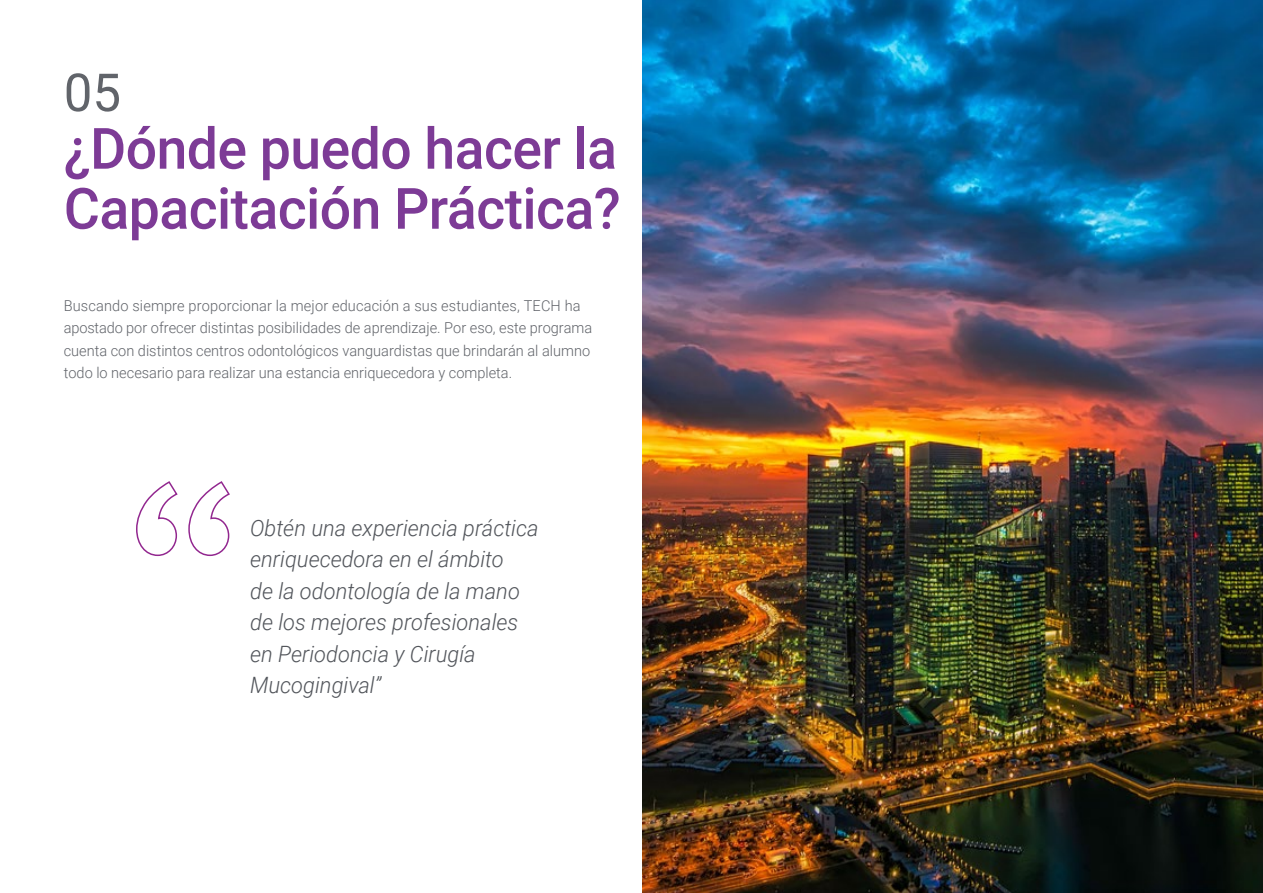
<style>
.page{position:relative;width:1263px;height:893px;background:#fff}
.page>*{position:absolute;margin:0;border:0;box-sizing:border-box;transform-origin:0 0}
.t1{font:500 57px/60px "Roboto";letter-spacing:-.01em;color:#7d3b96}
.t2{font:52.5px "Roboto";color:#61646a}
.t3{font:italic 300 22.5px/31.5px "Roboto";color:#52555b}
.t4{font:300 15px/22.5px "Roboto";color:#61646a}
</style>
<div class="page">
<svg style="left:136px;top:481px;width:94px;height:76px"></svg>
<img style="left:642px;top:0;width:621px;height:893px">
<h2 class="t2" style="left:64px;top:56px;width:59px">05</h2>
<h1 class="t1" style="left:64px;top:116px;width:558px">¿Dónde puedo hacer la<br>Capacitación Práctica?</h1>
<p class="t4" style="left:64px;top:293px;width:530px">Buscando siempre proporcionar la mejor educación a sus estudiantes, TECH ha apostado por ofrecer distintas posibilidades de aprendizaje. Por eso, este programa cuenta con distintos centros odontológicos vanguardistas que brindarán al alumno todo lo necesario para realizar una estancia enriquecedora y completa.</p>
<h3 class="t3" style="left:250px;top:511px;width:290px">Obtén una experiencia práctica enriquecedora en el ámbito<br>de la odontología de la mano de los mejores profesionales en Periodoncia y Cirugía<br>Mucogingival”</h3>
</div>
